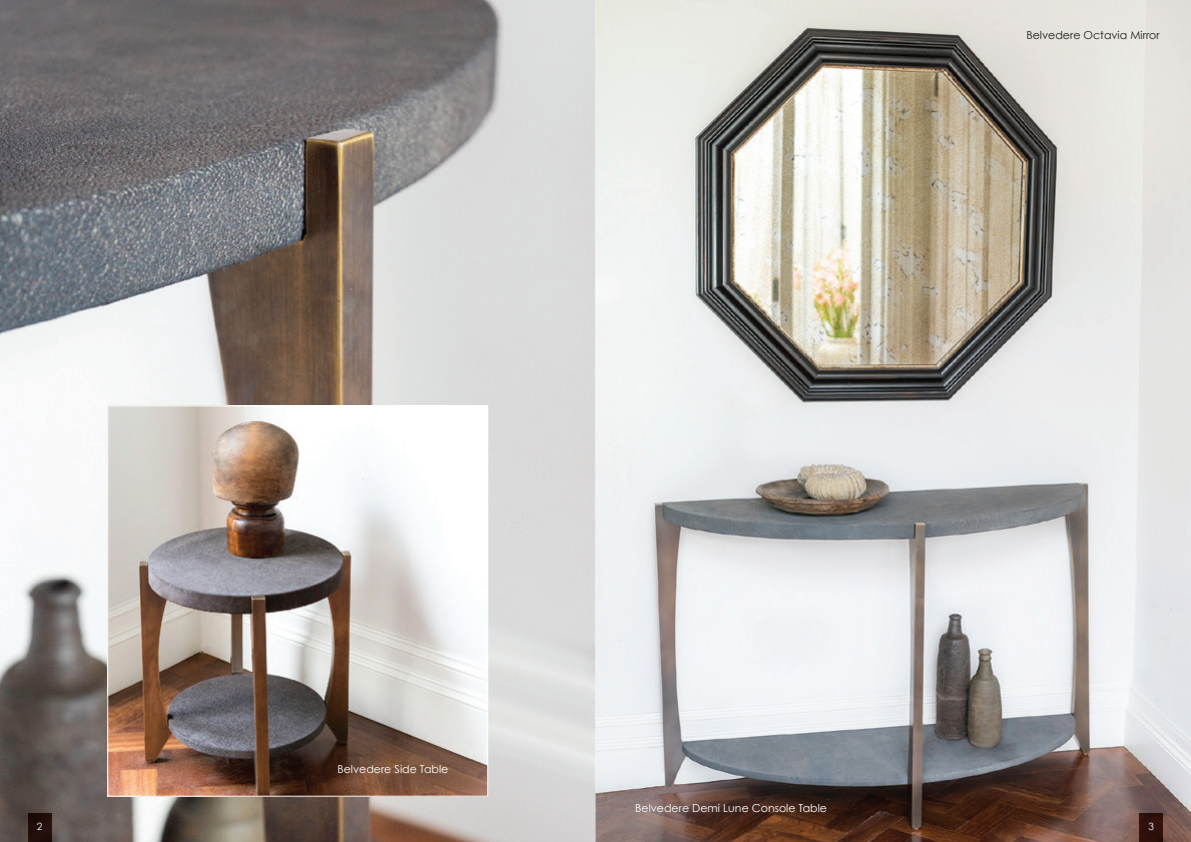
<style>
.page{position:relative;width:1191px;height:842px;background:#fff}
.page>*{position:absolute;margin:0;border:0;box-sizing:border-box;transform-origin:0 0}
.t1{font:11px "Century Gothic";color:#fff}
.t2{font:11px "Century Gothic";color:#231f20}
.t3{font:10px "Century Gothic";color:#fff}
</style>
<div class="page">
<img style="left:0;top:0;width:1191px;height:842px">
<img style="left:109px;top:407px;width:377px;height:388px">
<div style="left:107px;top:405px;width:381px;height:392px;border:1px solid #fff"></div>
<img style="left:28px;top:814px;width:23px;height:28px">
<img style="left:1140px;top:814px;width:22px;height:28px">
<p class="t2" style="left:1026px;top:28px;width:135px">Belvedere Octavia Mirror</p>
<p class="t1" style="left:337px;top:762px;width:112px">Belvedere Side Table</p>
<p class="t1" style="left:635px;top:801px;width:193px">Belvedere Demi Lune Console Table</p>
<p class="t3" style="left:37px;top:820px;width:7px">2</p>
<p class="t3" style="left:1148px;top:820px;width:7px">3</p>
</div>
